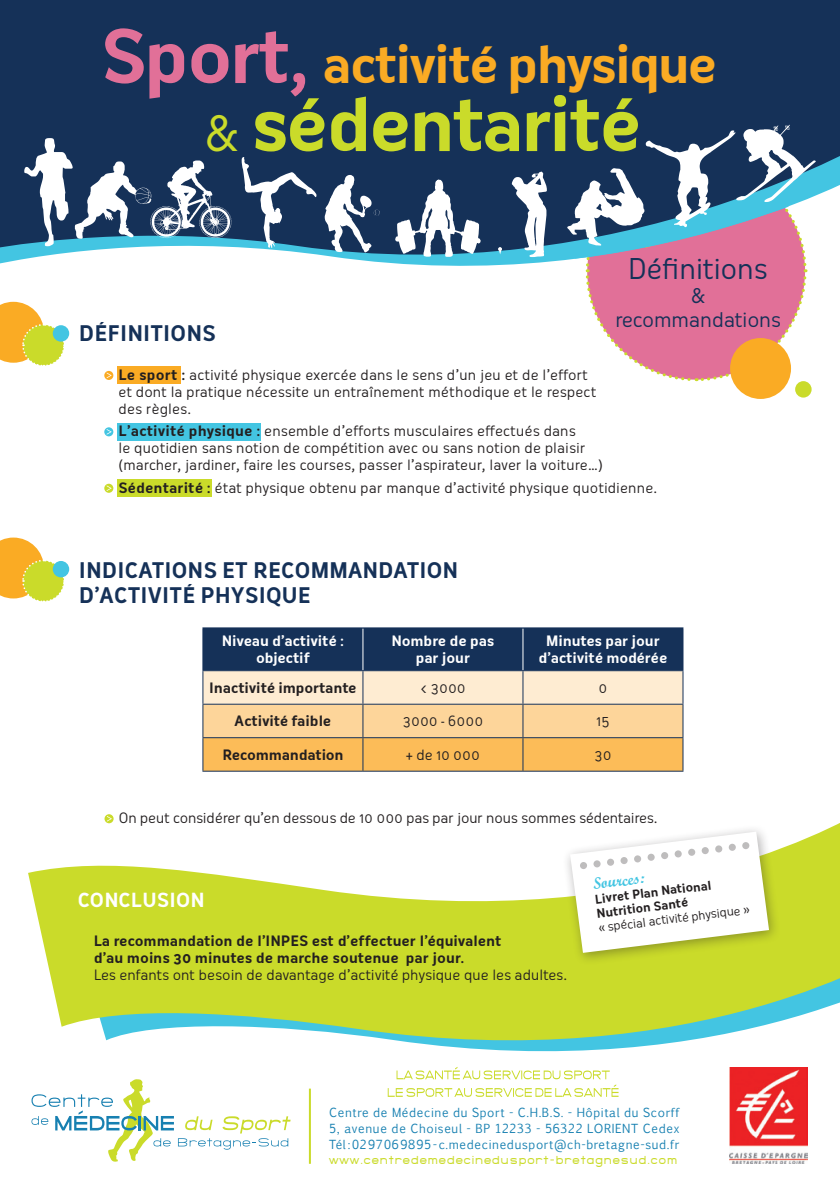
<style>
.page{position:relative;width:840px;height:1191px;background:#fff}
.page>*{position:absolute;margin:0;border:0;box-sizing:border-box;transform-origin:0 0}
.t1{font:700 72px "Oceania";letter-spacing:-.035em;color:#cadb2a}
.t2{font:700 50px "Oceania";letter-spacing:-.04em;color:#faab24}
.t3{font:28px "Oceania";letter-spacing:-.02em;color:#153158}
.t4{font:700 21px "Oceania";letter-spacing:.015em;color:#153158}
.t5{font:20px "Oceania";letter-spacing:-.015em;color:#153158}
.t6{font:700 19px "Oceania";letter-spacing:.015em;color:#fff}
.t7{font:16px "Script MT Bold";color:#43c5e2}
.t8{font:14px "Oceania";color:#231f20}
.t9{font:700 14px "Oceania";letter-spacing:-.005em;color:#231f20}
.t10{font:700 14px/16.8px "Oceania";letter-spacing:-.01em;color:#fff;text-align:center}
.t11{font:12px/16px "Pigiarniq";letter-spacing:.05em;color:#1780b1;text-align:justify}
.t12{font:500 12px "SF Grandezza";letter-spacing:.095em;color:#cadb2a;scale:.85 1}
.t13{font:700 12px/14.4px "Oceania";color:#231f20}
.t14{font:12px "Oceania";color:#231f20}
.s1{font-size:72px;color:#e17098}
.s2{font-weight:400;font-size:48px}
.s3{font-weight:700}
</style>
<div class="page">
<hr style="left:309px;top:1088px;width:2px;height:75px;background:#cadb2a">
<svg style="left:387px;top:1089px;width:231px;height:7px"></svg>
<img style="left:729px;top:1089px;width:78px;height:74px">
<svg style="left:31px;top:1089px;width:259px;height:73px"></svg>
<svg style="left:130px;top:1078px;width:678px;height:11px"></svg>
<svg style="left:28px;top:814px;width:811px;height:264px;fill:#cadb2a"></svg>
<div style="left:117px;top:366px;width:64px;height:18px;background:#faab24"></div>
<div style="left:117px;top:423px;width:144px;height:17px;background:#43c5e2"></div>
<div style="left:117px;top:479px;width:94px;height:17px;background:#cadb2a"></div>
<svg style="left:104px;top:371px;width:9px;height:9px"></svg>
<svg style="left:107px;top:372px;width:5px;height:6px"></svg>
<svg style="left:104px;top:427px;width:9px;height:9px"></svg>
<svg style="left:107px;top:429px;width:5px;height:6px"></svg>
<svg style="left:104px;top:484px;width:9px;height:9px"></svg>
<svg style="left:107px;top:485px;width:5px;height:6px"></svg>
<svg style="left:104px;top:814px;width:9px;height:9px"></svg>
<svg style="left:107px;top:816px;width:5px;height:5px"></svg>
<svg style="left:203px;top:628px;width:479px;height:142px;background:#b4a183"></svg>
<hr style="left:362px;top:628px;width:1px;height:42px;background:#fff">
<hr style="left:522px;top:628px;width:1px;height:42px;background:#fff">
<hr style="left:202px;top:628px;width:1px;height:42px;background:#153158">
<hr style="left:202px;top:627px;width:161px;height:1px;background:#153158">
<hr style="left:363px;top:627px;width:159px;height:1px;background:#153158">
<hr style="left:522px;top:627px;width:161px;height:1px;background:#153158">
<hr style="left:682px;top:628px;width:1px;height:42px;background:#153158">
<hr style="left:202px;top:671px;width:1px;height:32px;background:#153158">
<hr style="left:202px;top:670px;width:161px;height:1px;background:#153158">
<hr style="left:363px;top:670px;width:159px;height:1px;background:#153158">
<hr style="left:522px;top:670px;width:161px;height:1px;background:#153158">
<hr style="left:362px;top:671px;width:1px;height:32px;background:#153158">
<hr style="left:522px;top:671px;width:1px;height:32px;background:#153158">
<hr style="left:682px;top:671px;width:1px;height:32px;background:#153158">
<hr style="left:202px;top:704px;width:1px;height:33px;background:#153158">
<hr style="left:202px;top:703px;width:161px;height:1px;background:#153158">
<hr style="left:363px;top:703px;width:159px;height:1px;background:#153158">
<hr style="left:522px;top:703px;width:161px;height:1px;background:#153158">
<hr style="left:362px;top:704px;width:1px;height:33px;background:#153158">
<hr style="left:522px;top:704px;width:1px;height:33px;background:#153158">
<hr style="left:682px;top:704px;width:1px;height:33px;background:#153158">
<hr style="left:202px;top:738px;width:1px;height:32px;background:#153158">
<hr style="left:202px;top:737px;width:161px;height:1px;background:#153158">
<hr style="left:363px;top:737px;width:159px;height:1px;background:#153158">
<hr style="left:522px;top:737px;width:161px;height:1px;background:#153158">
<hr style="left:362px;top:738px;width:1px;height:32px;background:#153158">
<hr style="left:522px;top:738px;width:1px;height:32px;background:#153158">
<hr style="left:682px;top:738px;width:1px;height:32px;background:#153158">
<hr style="left:202px;top:770px;width:161px;height:1px;background:#153158">
<hr style="left:363px;top:770px;width:159px;height:1px;background:#153158">
<hr style="left:522px;top:770px;width:161px;height:1px;background:#153158">
<div style="left:561px;top:824px;width:219px;height:142px;background:#231f20;opacity:.37"></div>
<svg style="left:569px;top:831px;width:199px;height:122px"></svg>
<svg style="left:0;top:303px;width:64px;height:63px"></svg>
<div style="left:53px;top:325px;width:16px;height:17px;background:#43c5e2;border-radius:50%"></div>
<svg style="left:0;top:537px;width:66px;height:65px"></svg>
<div style="left:53px;top:561px;width:16px;height:16px;background:#43c5e2;border-radius:50%"></div>
<div style="left:729px;top:338px;width:61px;height:61px;background:#faab24;border-radius:50%"></div>
<div style="left:794px;top:381px;width:17px;height:16px;background:#cadb2a;border-radius:50%"></div>
<div style="left:0;top:0;width:839px;height:136px;background:#153158"></div>
<svg style="left:0;top:136px;width:839px;height:167px"></svg>
<svg style="left:324px;top:139px;width:56px;height:113px"></svg>
<svg style="left:395px;top:144px;width:85px;height:113px"></svg>
<svg style="left:24px;top:103px;width:207px;height:143px"></svg>
<svg style="left:241px;top:122px;width:75px;height:126px;background:#355172"></svg>
<svg style="left:567px;top:89px;width:248px;height:294px"></svg>
<svg style="left:511px;top:136px;width:35px;height:121px"></svg>
<svg style="left:498px;top:247px;width:3px;height:7px"></svg>
<p class="t2" style="left:100px;top:35px;width:619px"><span class="s1">Sport,</span> activité physique</p>
<p class="t1" style="left:204px;top:82px;width:438px"><span class="s2">&amp;</span> sédentarité</p>
<p class="t4" style="left:79px;top:321px;width:138px">DÉFINITIONS</p>
<p class="t3" style="left:628px;top:252px;width:140px">Définitions</p>
<p class="t5" style="left:691px;top:284px;width:15px">&amp;</p>
<p class="t5" style="left:614px;top:308px;width:167px">recommandations</p>
<p class="t8" style="left:118px;top:366px;width:470px"><span class="s3">Le sport :</span> activité physique exercée dans le sens d’un jeu et de l’effort</p>
<p class="t8" style="left:118px;top:383px;width:479px">et dont la pratique nécessite un entraînement méthodique et le respect</p>
<p class="t8" style="left:118px;top:400px;width:74px">des règles.</p>
<p class="t8" style="left:118px;top:423px;width:458px"><span class="s3">L’activité physique :</span> ensemble d’efforts musculaires effectués dans</p>
<p class="t8" style="left:118px;top:440px;width:468px">le quotidien sans notion de compétition avec ou sans notion de plaisir</p>
<p class="t8" style="left:118px;top:456px;width:485px">(marcher, jardiner, faire les courses, passer l’aspirateur, laver la voiture…)</p>
<p class="t8" style="left:118px;top:479px;width:540px"><span class="s3">Sédentarité :</span> état physique obtenu par manque d’activité physique quotidienne.</p>
<p class="t4" style="left:79px;top:557px;width:380px">INDICATIONS ET RECOMMANDATION</p>
<p class="t4" style="left:79px;top:583px;width:233px">D’ACTIVITÉ PHYSIQUE</p>
<p class="t10" style="left:222px;top:632px;width:123px">Niveau d’activité : objectif</p>
<p class="t10" style="left:391px;top:632px;width:104px">Nombre de pas</p>
<p class="t10" style="left:415px;top:649px;width:56px">par jour</p>
<p class="t10" style="left:538px;top:632px;width:130px">Minutes par jour d’activité modérée</p>
<p class="t9" style="left:209px;top:679px;width:149px">Inactivité importante</p>
<p class="t8" style="left:420px;top:679px;width:47px">&lt; 3000</p>
<p class="t8" style="left:598px;top:679px;width:10px">0</p>
<p class="t9" style="left:234px;top:713px;width:98px">Activité faible</p>
<p class="t8" style="left:402px;top:713px;width:82px">3000 - 6000</p>
<p class="t8" style="left:595px;top:713px;width:15px">15</p>
<p class="t9" style="left:222px;top:746px;width:123px">Recommandation</p>
<p class="t8" style="left:405px;top:746px;width:75px">+ de 10 000</p>
<p class="t8" style="left:594px;top:746px;width:19px">30</p>
<p class="t8" style="left:119px;top:810px;width:540px">On peut considérer qu’en dessous de 10 000 pas par jour nous sommes sédentaires.</p>
<p class="t6" style="left:78px;top:888px;width:128px">CONCLUSION</p>
<p class="t9" style="left:94px;top:932px;width:409px">La recommandation de l’INPES est d’effectuer l’équivalent</p>
<p class="t9" style="left:94px;top:949px;width:372px">d’au moins 30 minutes de marche soutenue par jour.</p>
<p class="t8" style="left:94px;top:966px;width:474px">Les enfants ont besoin de davantage d’activité physique que les adultes.</p>
<p class="t7" style="left:591px;top:874px;width:53px;rotate:-7deg">Sources:</p>
<p class="t13" style="left:593px;top:892px;width:118px;rotate:-7deg">Livret Plan National<br>Nutrition Santé</p>
<p class="t14" style="left:597px;top:920px;width:154px;rotate:-7deg">« spécial activité physique »</p>
<p class="t11" style="left:329px;top:1104px;width:351px">Centre de Médecine du Sport - C.H.B.S. - Hôpital du Scorff 5, avenue de Choiseul - BP 12233 - 56322 LORIENT Cedex Tél : 02 97 06 98 95 - c.medecinedusport@ch-bretagne-sud.fr</p>
<p class="t12" style="left:329px;top:1151px;width:410px">www.centredemedecinedusport-bretagnesud.com</p>
</div>
